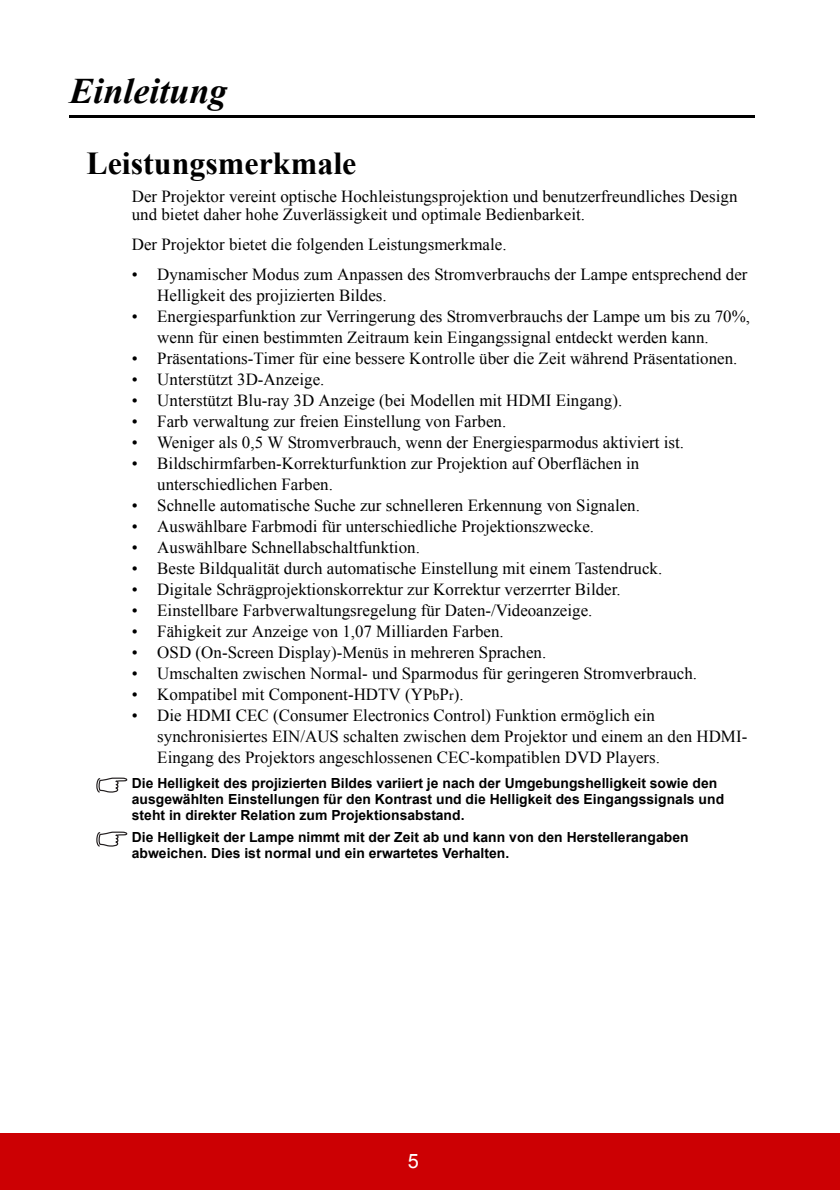
<style>
.page{position:relative;width:840px;height:1190px;background:#fff}
.page>*{position:absolute;margin:0;border:0;box-sizing:border-box;transform-origin:0 0}
.t1{font:italic 700 36px "Times New Roman";color:#000}
.t2{font:700 32px "Times New Roman";color:#000}
.t3{font:20px "Arial";color:#fff}
.t4{font:17px/21px "Times New Roman";letter-spacing:.005em;color:#000}
.t5{font:700 14px/16px "Arial";color:#000}
.s1{font-size:14px}
</style>
<div class="page">
<div style="left:0;top:1133px;width:839px;height:57px;background:#cc0003"></div>
<hr style="left:69px;top:116px;width:686px;height:2px;background:#000">
<svg style="left:96px;top:778px;width:31px;height:15px"></svg>
<svg style="left:96px;top:832px;width:31px;height:15px"></svg>
<h1 class="t1" style="left:69px;top:71px;width:159px">Einleitung</h1>
<h2 class="t2" style="left:86px;top:146px;width:272px">Leistungsmerkmale</h2>
<p class="t4" style="left:132px;top:188px;width:607px;line-height:18px">Der Projektor vereint optische Hochleistungsprojektion und benutzerfreundliches Design und bietet daher hohe Zuverlässigkeit und optimale Bedienbarkeit.</p>
<p class="t4" style="left:132px;top:234px;width:377px">Der Projektor bietet die folgenden Leistungsmerkmale.</p>
<p class="t4" style="left:157px;top:264px;width:592px;text-indent:-26px">• Dynamischer Modus zum Anpassen des Stromverbrauchs der Lampe entsprechend der<br>Helligkeit des projizierten Bildes.</p>
<p class="t4" style="left:157px;top:306px;width:594px;text-indent:-26px">• Energiesparfunktion zur Verringerung des Stromverbrauchs der Lampe um bis zu 70%, wenn für einen bestimmten Zeitraum kein Eingangssignal entdeckt werden kann.</p>
<p class="t4" style="left:132px;top:348px;width:607px">• Präsentations-Timer für eine bessere Kontrolle über die Zeit während Präsentationen.</p>
<p class="t4" style="left:132px;top:369px;width:194px">• Unterstützt 3D-Anzeige.</p>
<p class="t4" style="left:132px;top:390px;width:492px">• Unterstützt Blu-ray 3D Anzeige (bei Modellen mit HDMI Eingang).</p>
<p class="t4" style="left:132px;top:411px;width:376px">• Farb verwaltung zur freien Einstellung von Farben.</p>
<p class="t4" style="left:132px;top:432px;width:554px">• Weniger als 0,5 W Stromverbrauch, wenn der Energiesparmodus aktiviert ist.</p>
<p class="t4" style="left:157px;top:453px;width:484px;text-indent:-26px">• Bildschirmfarben-Korrekturfunktion zur Projektion auf Oberflächen in unterschiedlichen Farben.</p>
<p class="t4" style="left:132px;top:495px;width:510px">• Schnelle automatische Suche zur schnelleren Erkennung von Signalen.</p>
<p class="t4" style="left:132px;top:516px;width:464px">• Auswählbare Farbmodi für unterschiedliche Projektionszwecke.</p>
<p class="t4" style="left:132px;top:537px;width:290px">• Auswählbare Schnellabschaltfunktion.</p>
<p class="t4" style="left:132px;top:558px;width:532px">• Beste Bildqualität durch automatische Einstellung mit einem Tastendruck.</p>
<p class="t4" style="left:132px;top:579px;width:491px">• Digitale Schrägprojektionskorrektur zur Korrektur verzerrter Bilder.</p>
<p class="t4" style="left:132px;top:600px;width:462px">• Einstellbare Farbverwaltungsregelung für Daten-/Videoanzeige.</p>
<p class="t4" style="left:132px;top:621px;width:374px">• Fähigkeit zur Anzeige von 1,07 Milliarden Farben.</p>
<p class="t4" style="left:132px;top:642px;width:416px">• OSD (On-Screen Display)-Menüs in mehreren Sprachen.</p>
<p class="t4" style="left:132px;top:663px;width:567px">• Umschalten zwischen Normal- und Sparmodus für geringeren Stromverbrauch.</p>
<p class="t4" style="left:132px;top:684px;width:333px">• Kompatibel mit Component-HDTV (YP<span class="s1">b</span>P<span class="s1">r</span>).</p>
<p class="t4" style="left:157px;top:705px;width:592px;text-indent:-26px">• Die HDMI CEC (Consumer Electronics Control) Funktion ermöglich ein synchronisiertes EIN/AUS schalten zwischen dem Projektor und einem an den HDMI-<br>Eingang des Projektors angeschlossenen CEC-kompatiblen DVD Players.</p>
<p class="t5" style="left:132px;top:775px;width:594px">Die Helligkeit des projizierten Bildes variiert je nach der Umgebungshelligkeit sowie den ausgewählten Einstellungen für den Kontrast und die Helligkeit des Eingangssignals und steht in direkter Relation zum Projektionsabstand.</p>
<p class="t5" style="left:132px;top:829px;width:558px">Die Helligkeit der Lampe nimmt mit der Zeit ab und kann von den Herstellerangaben abweichen. Dies ist normal und ein erwartetes Verhalten.</p>
<p class="t3" style="left:408px;top:1150px;width:13px">5</p>
</div>
